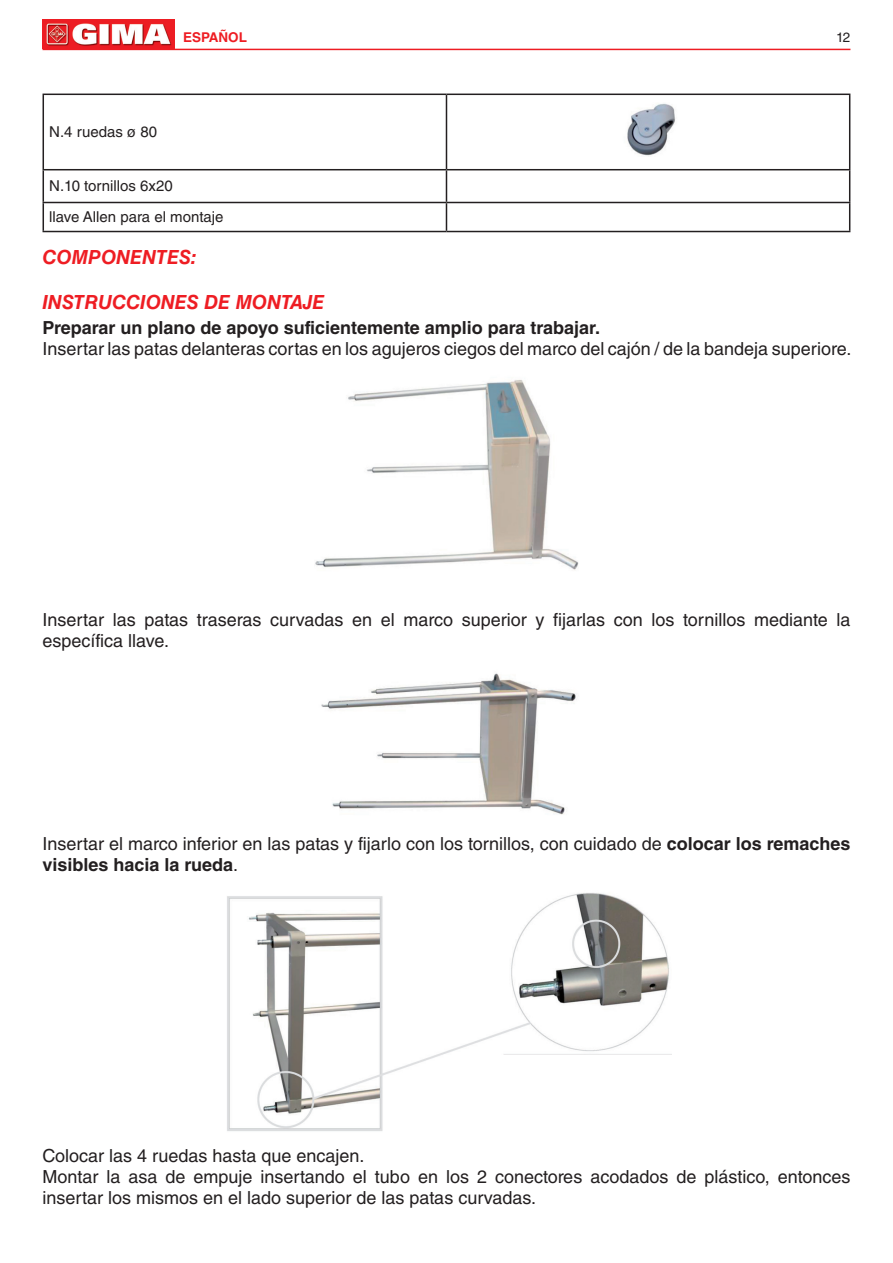
<style>
.page{position:relative;width:893px;height:1263px;background:#fff}
.page>*{position:absolute;margin:0;border:0;box-sizing:border-box;transform-origin:0 0}
.Titolo{font:italic 700 19.5px "Helvetica LT Std";color:#ee1d23}
.Testo{font:18px/21px "Helvetica LT Std";color:#231f20}
.Testo-2{font:700 18px "Helvetica LT Std";color:#231f20}
.Testo_scheda{font:15px "Helvetica LT Std";color:#231f20}
.t1{font:700 13.5px "Helvetica LT Std";color:#ee1d23}
.t2{font:13.5px "Helvetica LT Std";color:#231f20}
.s1{font-weight:700}
</style>
<div class="page">
<hr style="left:43px;top:49px;width:807px;height:1px;background:#ee1d23">
<img style="left:43px;top:19px;width:132px;height:30px">
<img style="left:315px;top:380px;width:263px;height:190px">
<img style="left:321px;top:673px;width:256px;height:142px">
<img style="left:227px;top:893px;width:444px;height:238px">
<hr style="left:43px;top:94px;width:403px;height:1px;background:#231f20">
<hr style="left:43px;top:95px;width:1px;height:74px;background:#231f20">
<hr style="left:446px;top:94px;width:404px;height:1px;background:#231f20">
<hr style="left:446px;top:95px;width:1px;height:74px;background:#231f20">
<hr style="left:849px;top:95px;width:1px;height:74px;background:#231f20">
<hr style="left:43px;top:169px;width:403px;height:1px;background:#231f20">
<hr style="left:43px;top:170px;width:1px;height:32px;background:#231f20">
<hr style="left:446px;top:169px;width:404px;height:1px;background:#231f20">
<hr style="left:446px;top:170px;width:1px;height:32px;background:#231f20">
<hr style="left:849px;top:170px;width:1px;height:32px;background:#231f20">
<hr style="left:43px;top:202px;width:403px;height:1px;background:#231f20">
<svg style="left:43px;top:203px;width:1px;height:28px"></svg>
<hr style="left:446px;top:202px;width:404px;height:1px;background:#231f20">
<svg style="left:446px;top:203px;width:1px;height:28px"></svg>
<svg style="left:849px;top:203px;width:1px;height:28px"></svg>
<hr style="left:43px;top:231px;width:403px;height:1px;background:#231f20">
<hr style="left:446px;top:231px;width:404px;height:1px;background:#231f20">
<img style="left:627px;top:103px;width:49px;height:53px">
<p class="t1" style="left:183px;top:29px;width:65px">ESPAÑOL</p>
<p class="t2" style="left:836px;top:30px;width:16px">12</p>
<p class="Testo_scheda" style="left:49px;top:123px;width:109px">N.4 ruedas ø 80</p>
<p class="Testo_scheda" style="left:49px;top:178px;width:125px">N.10 tornillos 6x20</p>
<p class="Testo_scheda" style="left:49px;top:208px;width:176px">llave Allen para el montaje</p>
<p class="Titolo" style="left:43px;top:245px;width:156px">COMPONENTES:</p>
<p class="Titolo" style="left:43px;top:290px;width:283px">INSTRUCCIONES DE MONTAJE</p>
<p class="Testo-2" style="left:43px;top:316px;width:559px">Preparar un plano de apoyo suficientemente amplio para trabajar.</p>
<p class="Testo" style="left:43px;top:338px;width:810px">Insertar las patas delanteras cortas en los agujeros ciegos del marco del cajón / de la bandeja superiore.</p>
<p class="Testo" style="left:43px;top:609px;width:809px">Insertar las patas traseras curvadas en el marco superior y fijarlas con los tornillos mediante la específica llave.</p>
<p class="Testo" style="left:43px;top:833px;width:809px">Insertar el marco inferior en las patas y fijarlo con los tornillos, con cuidado de <span class="s1">colocar los remaches visibles hacia la rueda</span>.</p>
<p class="Testo" style="left:43px;top:1145px;width:323px">Colocar las 4 ruedas hasta que encajen.</p>
<p class="Testo" style="left:43px;top:1166px;width:809px">Montar la asa de empuje insertando el tubo en los 2 conectores acodados de plástico, entonces insertar los mismos en el lado superior de las patas curvadas.</p>
</div>
